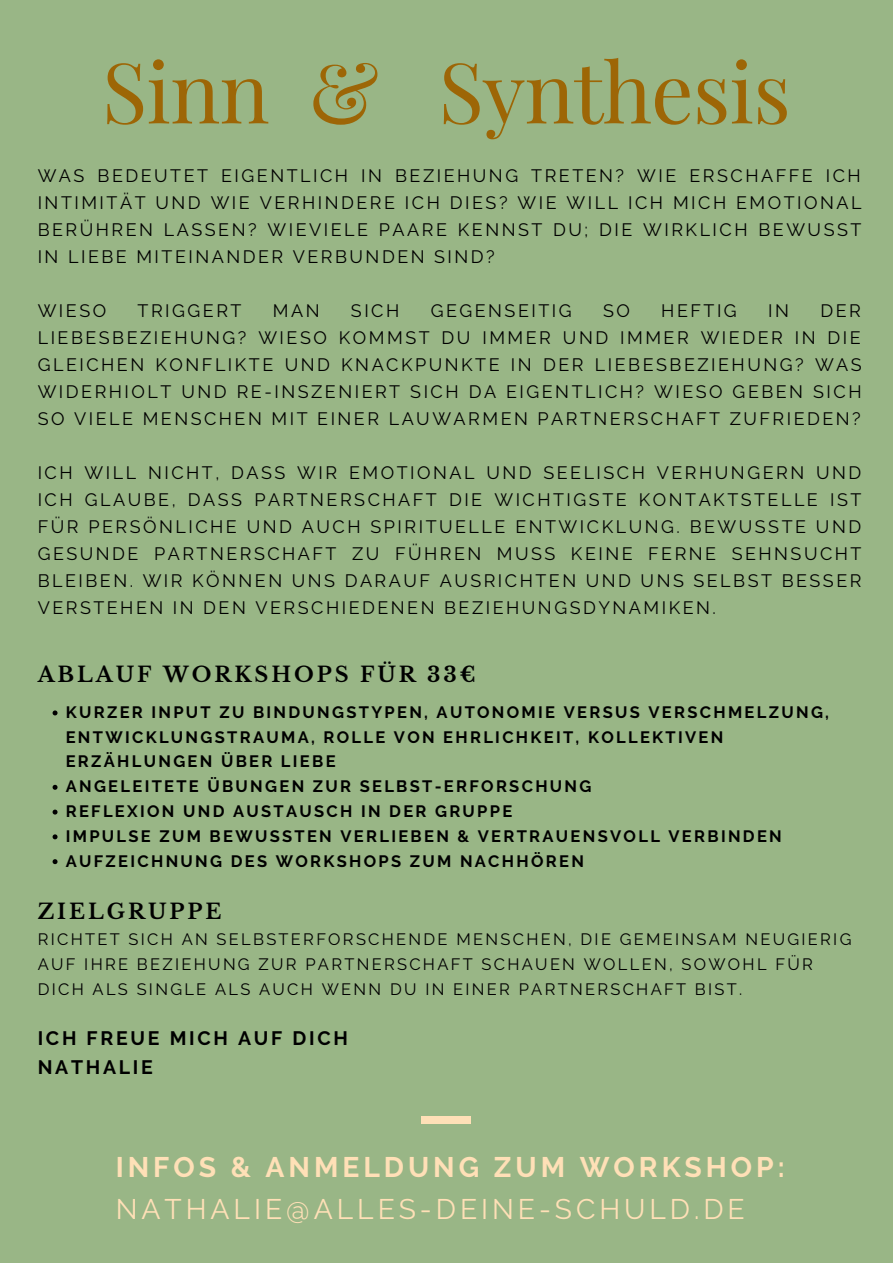
<style>
.page{position:relative;width:893px;height:1264px;background:#fff}
.page>*{position:absolute;margin:0;border:0;box-sizing:border-box;transform-origin:0 0}
.t1{font:83.85px "Playfair Display";letter-spacing:-.01em;color:#9d6606}
.t2{font:28.2px "Raleway";letter-spacing:.14em;color:#ffe0b7}
.t3{font:700 28.2px "Raleway";letter-spacing:.14em;color:#ffe0b7}
.t4{font:700 21px "Libre Baskerville";letter-spacing:.14em;color:#000}
.t5{font:700 19.5px/29.2px "Raleway";letter-spacing:.14em;color:#000}
.t6{font:18px/27px "Raleway";letter-spacing:.14em;color:#000;text-align:justify}
.t7{font:700 16.5px/24.8px "Raleway";letter-spacing:.14em;color:#000}
.t8{font:16.5px/24.8px "Raleway";letter-spacing:.14em;color:#000}
</style>
<div class="page">
<div style="left:0;top:0;width:892px;height:1262px;background:#99b686"></div>
<svg style="left:53px;top:710px;width:4px;height:5px"></svg>
<svg style="left:53px;top:784px;width:4px;height:5px"></svg>
<svg style="left:53px;top:809px;width:4px;height:5px"></svg>
<svg style="left:53px;top:834px;width:4px;height:5px"></svg>
<svg style="left:53px;top:859px;width:4px;height:5px"></svg>
<div style="left:421px;top:1116px;width:50px;height:7px;background:#ffe0b7"></div>
<h1 class="t1" style="left:102px;top:33px;width:690px">Sinn &amp; Synthesis</h1>
<p class="t6" style="left:38px;top:162px;width:825px">WAS BEDEUTET EIGENTLICH IN BEZIEHUNG TRETEN? WIE ERSCHAFFE ICH INTIMITÄT UND WIE VERHINDERE ICH DIES? WIE WILL ICH MICH EMOTIONAL BERÜHREN LASSEN? WIEVIELE PAARE KENNST DU; DIE WIRKLICH BEWUSST IN LIEBE MITEINANDER VERBUNDEN SIND?</p>
<p class="t6" style="left:38px;top:297px;width:70px">WIESO</p>
<p class="t6" style="left:138px;top:297px;width:105px">TRIGGERT</p>
<p class="t6" style="left:273px;top:297px;width:48px">MAN</p>
<p class="t6" style="left:351px;top:297px;width:50px">SICH</p>
<p class="t6" style="left:430px;top:297px;width:142px">GEGENSEITIG</p>
<p class="t6" style="left:603px;top:297px;width:28px">SO</p>
<p class="t6" style="left:661px;top:297px;width:77px">HEFTIG</p>
<p class="t6" style="left:768px;top:297px;width:22px">IN</p>
<p class="t6" style="left:38px;top:297px;width:825px;text-indent:782px">DER LIEBESBEZIEHUNG? WIESO KOMMST DU IMMER UND IMMER WIEDER IN DIE GLEICHEN KONFLIKTE UND KNACKPUNKTE IN DER LIEBESBEZIEHUNG? WAS WIDERHIOLT UND RE-INSZENIERT SICH DA EIGENTLICH? WIESO GEBEN SICH SO VIELE MENSCHEN MIT EINER LAUWARMEN PARTNERSCHAFT ZUFRIEDEN?</p>
<p class="t6" style="left:38px;top:459px;width:825px">ICH WILL NICHT, DASS WIR EMOTIONAL UND SEELISCH VERHUNGERN UND ICH GLAUBE, DASS PARTNERSCHAFT DIE WICHTIGSTE KONTAKTSTELLE IST FÜR PERSÖNLICHE UND AUCH SPIRITUELLE ENTWICKLUNG. BEWUSSTE UND GESUNDE PARTNERSCHAFT ZU FÜHREN MUSS KEINE FERNE SEHNSUCHT BLEIBEN. WIR KÖNNEN UNS DARAUF AUSRICHTEN UND UNS SELBST BESSER VERSTEHEN IN DEN VERSCHIEDENEN BEZIEHUNGSDYNAMIKEN.</p>
<p class="t4" style="left:38px;top:662px;width:439px">ABLAUF WORKSHOPS FÜR 33€</p>
<p class="t7" style="left:66px;top:699px;width:764px">KURZER INPUT ZU BINDUNGSTYPEN, AUTONOMIE VERSUS VERSCHMELZUNG, ENTWICKLUNGSTRAUMA, ROLLE VON EHRLICHKEIT, KOLLEKTIVEN ERZÄHLUNGEN ÜBER LIEBE<br>ANGELEITETE ÜBUNGEN ZUR SELBST-ERFORSCHUNG<br>REFLEXION UND AUSTAUSCH IN DER GRUPPE<br>IMPULSE ZUM BEWUSSTEN VERLIEBEN &amp; VERTRAUENSVOLL VERBINDEN AUFZEICHNUNG DES WORKSHOPS ZUM NACHHÖREN</p>
<p class="t4" style="left:38px;top:898px;width:185px">ZIELGRUPPE</p>
<p class="t8" style="left:38px;top:927px;width:815px">RICHTET SICH AN SELBSTERFORSCHENDE MENSCHEN, DIE GEMEINSAM NEUGIERIG<br>AUF IHRE BEZIEHUNG ZUR PARTNERSCHAFT SCHAUEN WOLLEN, SOWOHL FÜR<br>DICH ALS SINGLE ALS AUCH WENN DU IN EINER PARTNERSCHAFT BIST.</p>
<p class="t5" style="left:38px;top:1023px;width:312px">ICH FREUE MICH AUF DICH<br>NATHALIE</p>
<h2 class="t3" style="left:116px;top:1150px;width:670px">INFOS &amp; ANMELDUNG ZUM WORKSHOP:</h2>
<h2 class="t2" style="left:116px;top:1192px;width:630px">NATHALIE@ALLES-DEINE-SCHULD.DE</h2>
</div>
